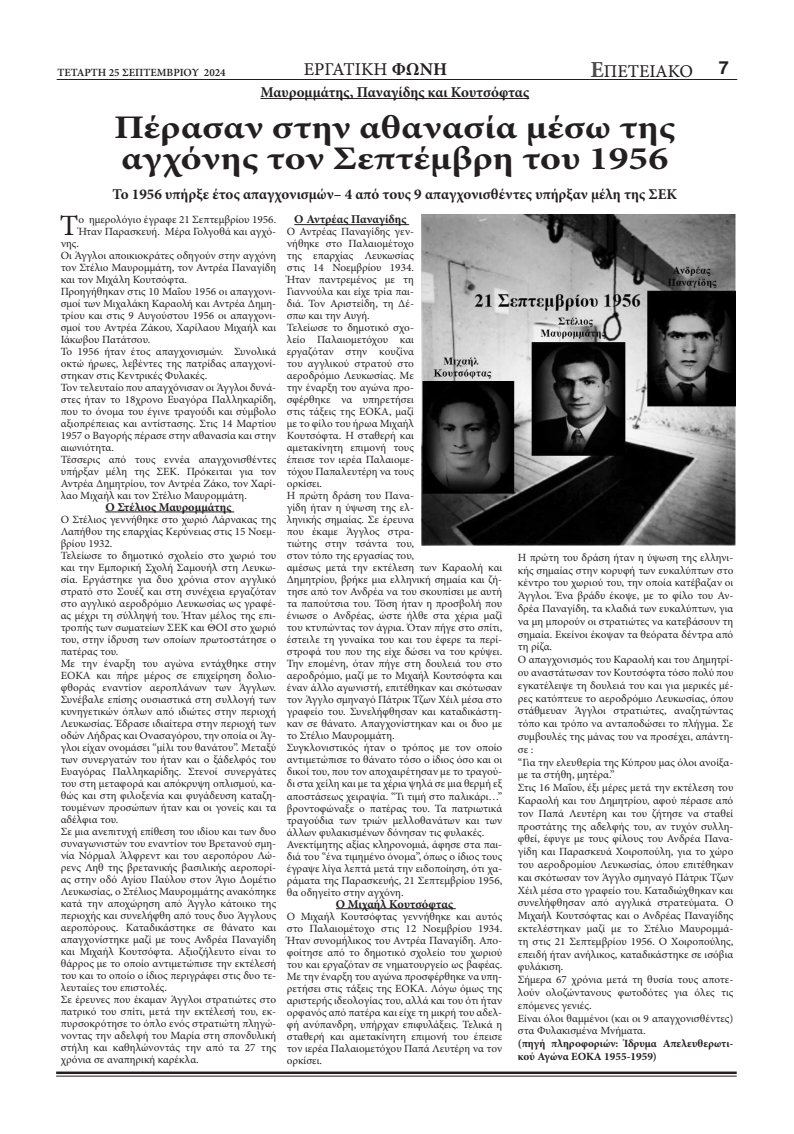
<style>
.page{position:relative;width:794px;height:1134px;background:#fff}
.page>*{position:absolute;margin:0;border:0;box-sizing:border-box;transform-origin:0 0}
.t1{font:700 33px "Minion Pro";color:#231f20;scale:1.2 1}
.t2{font:29.5px "Minion Pro";color:#231f20}
.t3{font:18px "Minion Pro Capt";color:#231f20}
.t4{font:700 18px "Helvetica";color:#231f20}
.t5{font:700 15px "Minion Pro";color:#231f20}
.t6{font:700 12px "Minion Pro";color:#231f20}
.t7{font:11px/12px "Minion Pro";color:#231f20;text-align:justify}
.t8{font:700 11px/12.8px "Minion Pro";color:#231f20}
.t9{font:600 11px "Minion Pro";color:#231f20}
.s1{font-family:"Minion Pro";font-weight:700}
.s2{font-family:"Minion Pro";font-weight:700;font-size:23px;color:#4b4c4d}
</style>
<div class="page">
<hr style="left:260px;top:98px;width:269px;height:1px;background:#231f20">
<hr style="left:105px;top:512px;width:129px;height:1px;background:#231f20">
<hr style="left:294px;top:224px;width:115px;height:1px;background:#231f20">
<hr style="left:336px;top:908px;width:120px;height:1px;background:#231f20">
<img style="left:421px;top:215px;width:314px;height:331px">
<hr style="left:56px;top:1071px;width:680px;height:3px;background:#231f20">
<hr style="left:56px;top:1076px;width:680px;height:1px;background:#231f20">
<hr style="left:57px;top:79px;width:680px;height:1px;background:#231f20">
<p class="t9" style="left:57px;top:65px;width:170px">ΤΕΤΑΡΤΗ 25 ΣΕΠΤΕΜΒΡΙΟΥ 2024</p>
<p class="t3" style="left:304px;top:58px;width:145px">ΕΡΓΑΤΙΚΗ <span class="s1">ΦΩΝΗ</span></p>
<p class="t3" style="left:590px;top:60px;width:104px"><span class="s2">Ε</span>ΠΕΤΕΙΑΚΟ</p>
<p class="t4" style="left:719px;top:57px;width:12px">7</p>
<p class="t5" style="left:260px;top:82px;width:270px">Μαυρομμάτης, Παναγίδης και Κουτσόφτας</p>
<p class="t1" style="left:114px;top:104px;width:469px">Πέρασαν στην αθανασία μέσω της</p>
<p class="t1" style="left:121px;top:135px;width:457px">αγχόνης τον Σεπτέμβρη του 1956</p>
<p class="t5" style="left:113px;top:184px;width:566px">Το 1956 υπήρξε έτος απαγχονισμών– 4 από τους 9 απαγχονισθέντες υπήρξαν μέλη της ΣΕΚ</p>
<p class="t2" style="left:60px;top:205px;width:20px">Τ</p>
<p class="t7" style="left:78px;top:213px;width:199px">ο ημερολόγιο έγραφε 21 Σεπτεμβρίου 1956.</p>
<p class="t7" style="left:78px;top:225px;width:199px">Ήταν Παρασκευή. Μέρα Γολγοθά και αγχό-</p>
<p class="t7" style="left:61px;top:237px;width:20px">νης.</p>
<p class="t7" style="left:61px;top:249px;width:217px">Οι Άγγλοι αποικιοκράτες οδηγούν στην αγχόνη τον Στέλιο Μαυρομμάτη, τον Αντρέα Παναγίδη και τον Μιχάλη Κουτσόφτα.</p>
<p class="t7" style="left:61px;top:285px;width:217px">Προηγήθηκαν στις 10 Μαΐου 1956 οι απαγχονι&shy;σμοί των Μιχαλάκη Καραολή και Αντρέα Δημη&shy;τρίου και στις 9 Αυγούστου 1956 οι απαγχονι&shy;σμοί του Αντρέα Ζάκου, Χαρίλαου Μιχαήλ και Ιάκωβου Πατάτσου.</p>
<p class="t7" style="left:61px;top:345px;width:217px">Το 1956 ήταν έτος απαγχονισμών. Συνολικά οκτώ ήρωες, λεβέντες της πατρίδας απαγχονί&shy;στηκαν στις Κεντρικές Φυλακές.</p>
<p class="t7" style="left:61px;top:381px;width:217px">Τον τελευταίο που απαγχόνισαν οι Άγγλοι δυνά&shy;στες ήταν το 18χρονο Ευαγόρα Παλληκαρίδη, που το όνομα του έγινε τραγούδι και σύμβολο αξιοπρέπειας και αντίστασης. Στις 14 Μαρτίου 1957 ο Βαγορής πέρασε στην αθανασία και στην αιωνιότητα.</p>
<p class="t7" style="left:61px;top:453px;width:217px">Τέσσερις από τους εννέα απαγχονισθέντες υπήρξαν μέλη της ΣΕΚ. Πρόκειται για τον Αντρέα Δημητρίου, τον Αντρέα Ζάκο, τον Χαρί&shy;λαο Μιχαήλ και τον Στέλιο Μαυρομμάτη.</p>
<p class="t6" style="left:105px;top:498px;width:128px">Ο Στέλιος Μαυρομμάτης</p>
<p class="t7" style="left:61px;top:513px;width:217px">Ο Στέλιος γεννήθηκε στο χωριό Λάρνακας της Λαπήθου της επαρχίας Κερύνειας στις 15 Νοεμ&shy;βρίου 1932.</p>
<p class="t7" style="left:61px;top:549px;width:217px">Τελείωσε το δημοτικό σχολείο στο χωριό του και την Εμπορική Σχολή Σαμουήλ στη Λευκω&shy;σία. Εργάστηκε για δυο χρόνια στον αγγλικό στρατό στο Σουέζ και στη συνέχεια εργαζόταν στο αγγλικό αεροδρόμιο Λευκωσίας ως γραφέ&shy;ας μέχρι τη σύλληψή του. Ήταν μέλος της επι&shy;τροπής των σωματείων ΣΕΚ και ΘΟΙ στο χωριό του, στην ίδρυση των οποίων πρωτοστάτησε ο πατέρας του.</p>
<p class="t7" style="left:61px;top:657px;width:217px">Με την έναρξη του αγώνα εντάχθηκε στην ΕΟΚΑ και πήρε μέρος σε επιχείρηση δολιο&shy;φθοράς εναντίον αεροπλάνων των Άγγλων.<br>Συνέβαλε επίσης ουσιαστικά στη συλλογή των κυνηγετικών όπλων από ιδιώτες στην περιοχή Λευκωσίας. Έδρασε ιδιαίτερα στην περιοχή των οδών Λήδρας και Ονασαγόρου, την οποία οι Άγ&shy;γλοι είχαν ονομάσει “μίλι του θανάτου”. Μεταξύ των συνεργατών του ήταν και ο ξάδελφός του Ευαγόρας Παλληκαρίδης. Στενοί συνεργάτες του στη μεταφορά και απόκρυψη οπλισμού, κα&shy;θώς και στη φιλοξενία και φυγάδευση καταζη&shy;τουμένων προσώπων ήταν και οι γονείς και τα αδέλφια του.</p>
<p class="t7" style="left:61px;top:825px;width:217px">Σε μια ανεπιτυχή επίθεση του ιδίου και των δυο συναγωνιστών του εναντίον του Βρετανού σμη&shy;νία Νόρμαλ Άλφρεντ και του αεροπόρου Λώ&shy;ρενς Ληθ της βρετανικής βασιλικής αεροπορί&shy;ας στην οδό Αγίου Παύλου στον Άγιο Δομέτιο Λευκωσίας, ο Στέλιος Μαυρομμάτης ανακόπηκε κατά την αποχώρηση από Άγγλο κάτοικο της περιοχής και συνελήφθη από τους δυο Άγγλους αεροπόρους. Καταδικάστηκε σε θάνατο και απαγχονίστηκε μαζί με τους Ανδρέα Παναγίδη και Μιχαήλ Κουτσόφτα. Αξιοζήλευτο είναι το θάρρος με το οποίο αντιμετώπισε την εκτέλεσή του και το οποίο ο ίδιος περιγράφει στις δυο τε&shy;λευταίες του επιστολές.</p>
<p class="t7" style="left:61px;top:993px;width:217px">Σε έρευνες που έκαμαν Άγγλοι στρατιώτες στο πατρικό του σπίτι, μετά την εκτέλεσή του, εκ&shy;πυρσοκρότησε το όπλο ενός στρατιώτη πληγώ&shy;νοντας την αδελφή του Μαρία στη σπονδυλική στήλη και καθηλώνοντάς την από τα 27 της χρόνια σε αναπηρική καρέκλα.</p>
<p class="t6" style="left:294px;top:211px;width:114px">Ο Αντρέας Παναγίδης</p>
<p class="t7" style="left:287px;top:226px;width:129px">Ο Αντρέας Παναγίδης γεν&shy;νήθηκε στο Παλαιομέτοχο της επαρχίας Λευκωσίας στις 14 Νοεμβρίου 1934.<br>Ήταν παντρεμένος με τη Γιαννούλα και είχε τρία παι&shy;διά. Τον Αριστείδη, τη Δέ&shy;σπω και την Αυγή.</p>
<p class="t7" style="left:287px;top:322px;width:129px">Τελείωσε το δημοτικό σχο&shy;λείο Παλαιομετόχου και εργαζόταν στην κουζίνα του αγγλικού στρατού στο αεροδρόμιο Λευκωσίας. Με την έναρξη του αγώνα προ&shy;σφέρθηκε να υπηρετήσει στις τάξεις της ΕΟΚΑ, μαζί με το φίλο του ήρωα Μιχαήλ Κουτσόφτα. Η σταθερή και αμετακίνητη επιμονή τους έπεισε τον ιερέα Παλαιομε&shy;τόχου Παπαλευτέρη να τους ορκίσει.</p>
<p class="t7" style="left:287px;top:490px;width:217px;text-align:left">Η πρώτη δράση του Πανα-<br>γίδη ήταν η ύψωση της ελ-<br>ληνικής σημαίας. Σε έρευνα<br>που έκαμε Άγγλος στρα-<br>τιώτης στην τσάντα του,<br>στον τόπο της εργασίας του,<br>αμέσως μετά την εκτέλεση των Καραολή και Δημητρίου, βρήκε μια ελληνική σημαία και ζή&shy;τησε από τον Ανδρέα να του σκουπίσει με αυτή τα παπούτσια του. Τόση ήταν η προσβολή που ένιωσε ο Ανδρέας, ώστε ήλθε στα χέρια μαζί του κτυπώντας τον άγρια. Όταν πήγε στο σπίτι, έστειλε τη γυναίκα του και του έφερε τα περί&shy;στροφά του που της είχε δώσει να του κρύψει.<br>Την επομένη, όταν πήγε στη δουλειά του στο αεροδρόμιο, μαζί με το Μιχαήλ Κουτσόφτα και έναν άλλο αγωνιστή, επιτέθηκαν και σκότωσαν τον Άγγλο σμηναγό Πάτρικ Τζων Χέιλ μέσα στο γραφείο του. Συνελήφθησαν και καταδικάστη&shy;καν σε θάνατο. Απαγχονίστηκαν και οι δυο με το Στέλιο Μαυρομμάτη.</p>
<p class="t7" style="left:287px;top:742px;width:217px">Συγκλονιστικός ήταν ο τρόπος με τον οποίο αντιμετώπισε το θάνατο τόσο ο ίδιος όσο και οι δικοί του, που τον αποχαιρέτησαν με το τραγού&shy;δι στα χείλη και με τα χέρια ψηλά σε μια θερμή εξ αποστάσεως χειραψία. “Τι τιμή στο παλικάρι…” βροντοφώναξε ο πατέρας του. Τα πατριωτικά τραγούδια των τριών μελλοθανάτων και των άλλων φυλακισμένων δόνησαν τις φυλακές.</p>
<p class="t7" style="left:287px;top:838px;width:217px">Ανεκτίμητης αξίας κληρονομιά, άφησε στα παι&shy;διά του “ένα τιμημένο όνομα”, όπως ο ίδιος τους έγραψε λίγα λεπτά μετά την ειδοποίηση, ότι χα&shy;ράματα της Παρασκευής, 21 Σεπτεμβρίου 1956, θα οδηγείτο στην αγχόνη.</p>
<p class="t6" style="left:336px;top:895px;width:119px">Ο Μιχαήλ Κουτσόφτας</p>
<p class="t7" style="left:287px;top:910px;width:217px">Ο Μιχαήλ Κουτσόφτας γεννήθηκε και αυτός στο Παλαιομέτοχο στις 12 Νοεμβρίου 1934.<br>Ήταν συνομήλικος του Αντρέα Παναγίδη. Απο&shy;φοίτησε από το δημοτικό σχολείο του χωριού του και εργαζόταν σε νηματουργείο ως βαφέας.<br>Με την έναρξη του αγώνα προσφέρθηκε να υπη&shy;ρετήσει στις τάξεις της ΕΟΚΑ. Λόγω όμως της αριστερής ιδεολογίας του, αλλά και του ότι ήταν ορφανός από πατέρα και είχε τη μικρή του αδελ&shy;φή ανύπανδρη, υπήρχαν επιφυλάξεις. Τελικά η σταθερή και αμετακίνητη επιμονή του έπεισε τον ιερέα Παλαιομετόχου Παπά Λευτέρη να τον ορκίσει.</p>
<p class="t7" style="left:518px;top:551px;width:217px;line-height:12.8px">Η πρώτη του δράση ήταν η ύψωση της ελληνι&shy;κής σημαίας στην κορυφή των ευκαλύπτων στο κέντρο του χωριού του, την οποία κατέβαζαν οι Άγγλοι. Ένα βράδυ έκοψε, με το φίλο του Αν&shy;δρέα Παναγίδη, τα κλαδιά των ευκαλύπτων, για να μη μπορούν οι στρατιώτες να κατεβάσουν τη σημαία. Εκείνοι έκοψαν τα θεόρατα δέντρα από τη ρίζα.</p>
<p class="t7" style="left:518px;top:653px;width:217px;line-height:12.8px">Ο απαγχονισμός του Καραολή και του Δημητρί&shy;ου αναστάτωσαν τον Κουτσόφτα τόσο πολύ που εγκατέλειψε τη δουλειά του και για μερικές μέ&shy;ρες κατόπτευε το αεροδρόμιο Λευκωσίας, όπου στάθμευαν Άγγλοι στρατιώτες, αναζητώντας τόπο και τρόπο να ανταποδώσει το πλήγμα. Σε συμβουλές της μάνας του να προσέχει, απάντη&shy;σε :</p>
<p class="t7" style="left:518px;top:756px;width:217px;line-height:12.8px">“Για την ελευθερία της Κύπρου μας όλοι ανοίξα&shy;με τα στήθη, μητέρα.”</p>
<p class="t7" style="left:518px;top:781px;width:217px;line-height:12.8px">Στις 16 Μαΐου, έξι μέρες μετά την εκτέλεση του Καραολή και του Δημητρίου, αφού πέρασε από τον Παπά Λευτέρη και του ζήτησε να σταθεί προστάτης της αδελφής του, αν τυχόν συλλη&shy;φθεί, έφυγε με τους φίλους του Ανδρέα Πανα&shy;γίδη και Παρασκευά Χοιροπούλη, για το χώρο του αεροδρομίου Λευκωσίας, όπου επιτέθηκαν και σκότωσαν τον Άγγλο σμηναγό Πάτρικ Τζων Χέιλ μέσα στο γραφείο του. Καταδιώχθηκαν και συνελήφθησαν από αγγλικά στρατεύματα. Ο Μιχαήλ Κουτσόφτας και ο Ανδρέας Παναγίδης εκτελέστηκαν μαζί με το Στέλιο Μαυρομμά&shy;τη στις 21 Σεπτεμβρίου 1956. Ο Χοιροπούλης, επειδή ήταν ανήλικος, καταδικάστηκε σε ισόβια φυλάκιση.</p>
<p class="t7" style="left:518px;top:973px;width:217px;line-height:12.8px">Σήμερα 67 χρόνια μετά τη θυσία τους αποτε&shy;λούν ολοζώντανους φωτοδότες για όλες τις επόμενες γενιές.</p>
<p class="t7" style="left:518px;top:1012px;width:217px;line-height:12.8px">Είναι όλοι θαμμένοι (και οι 9 απαγχονισθέντες) στα Φυλακισμένα Μνήματα.</p>
<p class="t8" style="left:518px;top:1037px;width:217px">(πηγή πληροφοριών: Ίδρυμα Απελευθερωτι&shy;κού Αγώνα ΕΟΚΑ 1955-1959)</p>
</div>
